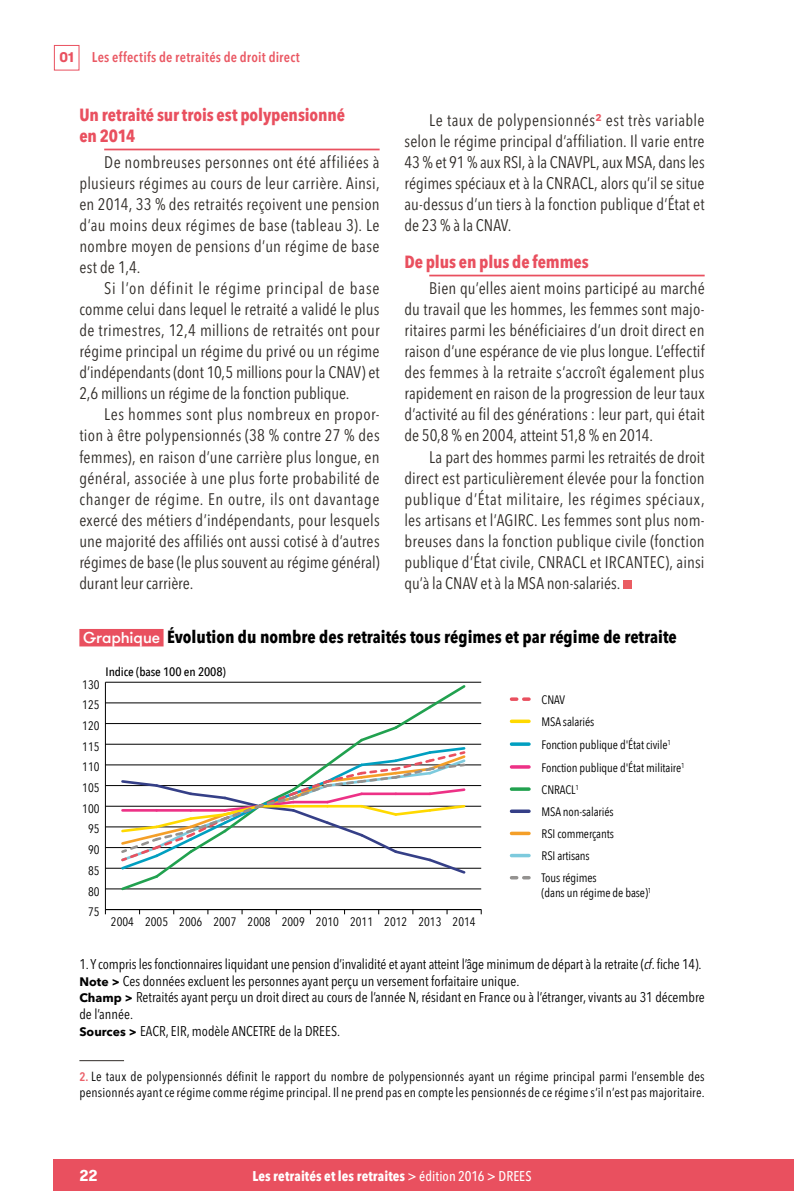
<style>
.page{position:relative;width:794px;height:1191px;background:#fff}
.page>*{position:absolute;margin:0;border:0;box-sizing:border-box;transform-origin:0 0}
.HT_titre{font:700 condensed 17.5px "Avenir Next LT Pro";color:#000}
.Titre2{font:700 condensed 17.5px/21px "Avenir Next LT Pro";letter-spacing:-.005em;color:#e9505f}
.Texte{font:condensed 16.62px/21px "Avenir Next LT Pro";color:#302c28;text-align:justify}
.t1{font:700 15.75px "GT Walsheim";color:#fff}
.NOTE_CHAMP_SOURCES_L{font:condensed 14px/16.8px "Avenir Next LT Pro";color:#000}
.HT_sources{font:condensed 14px "Avenir Next LT Pro";letter-spacing:-.01em;color:#000}
.t2{font:700 condensed 14px "Avenir Next LT Pro";letter-spacing:.01em;color:#fff}
.t3{font:600 condensed 14px "Avenir Next LT Pro";letter-spacing:.015em;color:#ea5964}
.t4{font:700 14px "GT Walsheim Pro Trial";color:#e9505f}
.t5{font:condensed 13.12px/15.8px "Avenir Next LT Pro";letter-spacing:.015em;color:#000}
.t6{font:12.25px/22.2px "Avenir Next Condensed";letter-spacing:-.01em;color:#000}
.t7{font:500 12.25px "Avenir Next Condensed";letter-spacing:-.01em;color:#000;scale:1.06 1}
.s1{font-family:"GT Walsheim";font-weight:500;font-stretch:normal;font-size:15.75px;color:#fff}
.s2{font-style:italic}
.s3{font-weight:700;font-stretch:normal;font-size:12.25px}
.s4{font-weight:600;font-size:12.25px;color:#eb616a}
.s5{font-weight:500}
</style>
<div class="page">
<div style="left:54px;top:45px;width:25px;height:25px;border:1px solid #e9505f"></div>
<div style="left:54px;top:1159px;width:740px;height:32px;background:#e9505f"></div>
<hr style="left:104px;top:149px;width:275px;height:1px;background:#e9505f">
<hr style="left:429px;top:275px;width:275px;height:1px;background:#e9505f">
<div style="left:623px;top:580px;width:9px;height:8px;background:#ea5c62"></div>
<hr style="left:79px;top:1060px;width:45px;height:1px;background:#302c28">
<div style="left:79px;top:629px;width:85px;height:17px;background:#e9505f"></div>
<hr style="left:105px;top:682px;width:1px;height:227px;background:#000">
<hr style="left:105px;top:909px;width:376px;height:1px;background:#000">
<hr style="left:105px;top:888px;width:376px;height:1px;background:#000">
<hr style="left:105px;top:868px;width:376px;height:1px;background:#000">
<hr style="left:105px;top:847px;width:376px;height:1px;background:#000">
<hr style="left:105px;top:826px;width:376px;height:1px;background:#000">
<hr style="left:105px;top:806px;width:376px;height:1px;background:#000">
<hr style="left:105px;top:785px;width:376px;height:1px;background:#000">
<hr style="left:105px;top:764px;width:376px;height:1px;background:#000">
<hr style="left:105px;top:744px;width:376px;height:1px;background:#000">
<hr style="left:105px;top:723px;width:376px;height:1px;background:#000">
<hr style="left:105px;top:702px;width:376px;height:1px;background:#000">
<hr style="left:105px;top:682px;width:376px;height:1px;background:#000">
<svg style="left:511px;top:697px;width:18px;height:4px"></svg>
<svg style="left:511px;top:876px;width:18px;height:3px"></svg>
<svg style="left:511px;top:719px;width:18px;height:4px"></svg>
<svg style="left:511px;top:809px;width:18px;height:4px"></svg>
<svg style="left:511px;top:831px;width:18px;height:4px"></svg>
<hr style="left:511px;top:854px;width:18px;height:3px;background:#7dcadd">
<svg style="left:511px;top:787px;width:18px;height:4px"></svg>
<svg style="left:511px;top:742px;width:18px;height:4px"></svg>
<hr style="left:511px;top:765px;width:18px;height:3px;background:#ed3186">
<svg style="left:119px;top:682px;width:349px;height:209px"></svg>
<p class="t4" style="left:59px;top:52px;width:16px">01</p>
<p class="t3" style="left:92px;top:49px;width:210px">Les effectifs de retraités de droit direct</p>
<p class="Titre2" style="left:79px;top:104px;width:267px">Un retraité sur trois est polypensionné en 2014</p>
<p class="Texte" style="left:79px;top:152px;width:302px;text-indent:25px">De nombreuses personnes ont été affiliées à plusieurs régimes au cours de leur carrière. Ainsi, en 2014, 33 % des retraités reçoivent une pension d’au moins deux régimes de base (tableau 3). Le nombre moyen de pensions d’un régime de base est de 1,4.</p>
<p class="Texte" style="left:79px;top:278px;width:302px;text-indent:25px">Si l’on définit le régime principal de base comme celui dans lequel le retraité a validé le plus de trimestres, 12,4 millions de retraités ont pour régime principal un régime du privé ou un régime d’indépendants (dont 10,5 millions pour la CNAV) et 2,6 millions un régime de la fonction publique.</p>
<p class="Texte" style="left:79px;top:404px;width:302px;text-indent:25px">Les hommes sont plus nombreux en propor&shy;tion à être polypensionnés (38 % contre 27 % des femmes), en raison d’une carrière plus longue, en général, associée à une plus forte probabilité de changer de régime. En outre, ils ont davantage exercé des métiers d’indépendants, pour lesquels une majorité des affiliés ont aussi cotisé à d’autres régimes de base (le plus souvent au régime général) durant leur carrière.</p>
<p class="Texte" style="left:404px;top:110px;width:302px;text-indent:25px">Le taux de polypensionnés<sup>2</sup> est très variable selon le régime principal d’affiliation. Il varie entre 43 % et 91 % aux RSI, à la CNAVPL, aux MSA, dans les régimes spéciaux et à la CNRACL, alors qu’il se situe au-dessus d’un tiers à la fonction publique d’État et de 23 % à la CNAV.</p>
<p class="Titre2" style="left:404px;top:251px;width:186px">De plus en plus de femmes</p>
<p class="Texte" style="left:404px;top:278px;width:302px;text-indent:25px">Bien qu’elles aient moins participé au marché du travail que les hommes, les femmes sont majo&shy;ritaires parmi les bénéficiaires d’un droit direct en raison d’une espérance de vie plus longue. L’effectif des femmes à la retraite s’accroît également plus rapidement en raison de la progression de leur taux d’activité au fil des générations : leur part, qui était de 50,8 % en 2004, atteint 51,8 % en 2014.</p>
<p class="Texte" style="left:404px;top:446px;width:302px;text-indent:25px">La part des hommes parmi les retraités de droit direct est particulièrement élevée pour la fonction publique d’État militaire, les régimes spéciaux, les artisans et l’AGIRC. Les femmes sont plus nom&shy;breuses dans la fonction publique civile (fonction publique d’État civile, CNRACL et IRCANTEC), ainsi qu’à la CNAV et à la MSA non-salariés.</p>
<p class="HT_titre" style="left:83px;top:626px;width:595px"><span class="s1">Graphique</span> Évolution du nombre des retraités tous régimes et par régime de retraite</p>
<p class="t7" style="left:106px;top:664px;width:115px">Indice (base 100 en 2008)</p>
<p class="t6" style="left:82px;top:673px;width:19px">130</p>
<p class="t6" style="left:82px;top:693px;width:19px">125</p>
<p class="t6" style="left:82px;top:714px;width:19px">120</p>
<p class="t6" style="left:82px;top:735px;width:19px">115</p>
<p class="t6" style="left:82px;top:755px;width:19px">110</p>
<p class="t6" style="left:82px;top:776px;width:19px">105</p>
<p class="t6" style="left:82px;top:797px;width:19px">100</p>
<p class="t6" style="left:88px;top:817px;width:13px">95</p>
<p class="t6" style="left:88px;top:838px;width:13px">90</p>
<p class="t6" style="left:88px;top:859px;width:13px">85</p>
<p class="t6" style="left:88px;top:879px;width:13px">80</p>
<p class="t6" style="left:88px;top:900px;width:13px">75</p>
<p class="t6" style="left:111px;top:910px;width:366px">2004 2005 2006 2007 2008 2009 2010 2011 2012 2013 2014</p>
<p class="t6" style="left:541px;top:688px;width:25px">CNAV</p>
<p class="t6" style="left:541px;top:710px;width:54px">MSA salariés</p>
<p class="t6" style="left:541px;top:732px;width:144px;line-height:22.8px">Fonction publique d'État civile<sup>1<br></sup>Fonction publique d'État militaire<sup>1</sup></p>
<p class="t6" style="left:541px;top:778px;width:39px">CNRACL<sup>1</sup></p>
<p class="t6" style="left:541px;top:800px;width:74px;text-align:justify">MSA non-salariés RSI commerçants RSI artisans</p>
<p class="t6" style="left:541px;top:870px;width:111px;line-height:14.7px">Tous régimes<br>(dans un régime de base)<sup>1</sup></p>
<p class="HT_sources" style="left:79px;top:955px;width:622px">1. Y compris les fonctionnaires liquidant une pension d’invalidité et ayant atteint l’âge minimum de départ à la retraite (<span class="s2">cf</span>. fiche 14).</p>
<p class="NOTE_CHAMP_SOURCES_L" style="left:79px;top:972px;width:440px"><span class="s3">Note &gt;</span> Ces données excluent les personnes ayant perçu un versement forfaitaire unique.</p>
<p class="NOTE_CHAMP_SOURCES_L" style="left:79px;top:989px;width:627px"><span class="s3">Champ &gt;</span> Retraités ayant perçu un droit direct au cours de l’année N, résidant en France ou à l’étranger, vivants au 31 décembre de l’année.</p>
<p class="NOTE_CHAMP_SOURCES_L" style="left:79px;top:1022px;width:260px"><span class="s3">Sources &gt;</span> EACR, EIR, modèle ANCETRE de la DREES.</p>
<p class="t5" style="left:79px;top:1068px;width:627px"><span class="s4">2.</span> Le taux de polypensionnés définit le rapport du nombre de polypensionnés ayant un régime principal parmi l’ensemble des pensionnés ayant ce régime comme régime principal. Il ne prend pas en compte les pensionnés de ce régime s’il n’est pas majoritaire.</p>
<p class="t1" style="left:79px;top:1165px;width:20px">22</p>
<p class="t2" style="left:252px;top:1167px;width:281px">Les retraités et les retraites <span class="s5">&gt; édition 2016 &gt; DREES</span></p>
</div>
